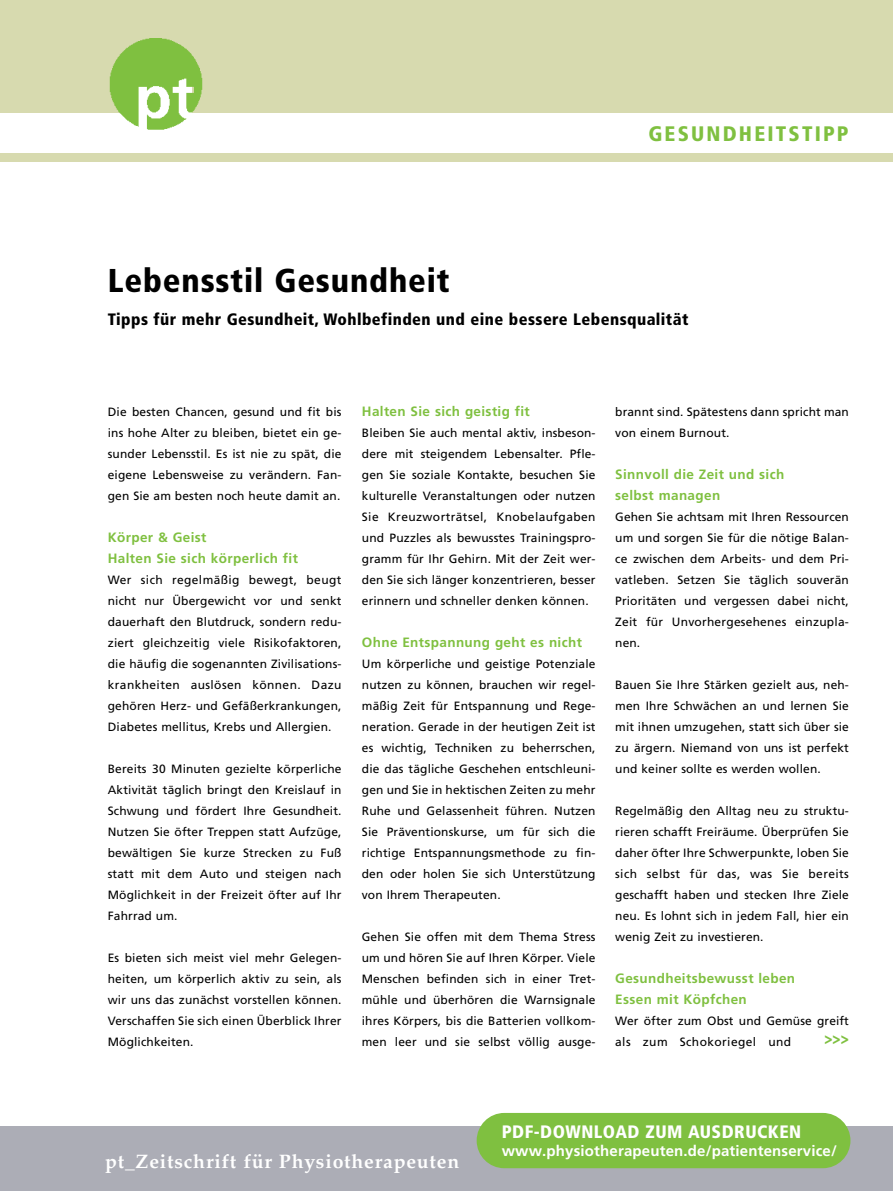
<style>
.page{position:relative;width:893px;height:1191px;background:#fff}
.page>*{position:absolute;margin:0;border:0;box-sizing:border-box;transform-origin:0 0}
.t1{font:900 condensed 33px "Frutiger LT Pro";letter-spacing:.025em;color:#000}
.t2{font:900 condensed 21px "Frutiger LT Pro";letter-spacing:.105em;color:#7fc040}
.t3{font:700 19.5px "Palatino LT Std";letter-spacing:.04em;color:#fff}
.t4{font:900 condensed 18px "Frutiger LT Pro";letter-spacing:.025em;color:#fff}
.t5{font:900 16.8px "Palatino LT Std";color:#7fc040;scale:.8 1}
.t6{font:900 condensed 16.5px "Frutiger LT Pro";letter-spacing:.025em;color:#000}
.t7{font:700 15px "Frutiger LT Pro";letter-spacing:.01em;color:#fff}
.t8{font:700 13.5px/21px "Frutiger LT Pro";letter-spacing:.03em;color:#7fc040}
.t9{font:12px/21px "Frutiger LT Pro";letter-spacing:.01em;color:#000;text-align:justify}
</style>
<div class="page">
<div style="left:0;top:0;width:893px;height:162px;background:#d7daaf"></div>
<div style="left:0;top:113px;width:893px;height:40px;background:#fff"></div>
<div style="left:0;top:1126px;width:893px;height:65px;background:#acadb6"></div>
<div style="left:477px;top:1113px;width:373px;height:55px;background:#7fc040;border-radius:28px"></div>
<img style="left:109px;top:38px;width:93px;height:92px">
<h2 class="t2" style="left:648px;top:127px;width:202px">GESUNDHEITSTIPP</h2>
<h1 class="t1" style="left:108px;top:269px;width:343px">Lebensstil Gesundheit</h1>
<h3 class="t6" style="left:108px;top:313px;width:582px">Tipps für mehr Gesundheit, Wohlbefinden und eine bessere Lebensqualität</h3>
<p class="t9" style="left:108px;top:402px;width:235px">Die besten Chancen, gesund und fit bis ins hohe Alter zu bleiben, bietet ein ge&shy;sunder Lebensstil. Es ist nie zu spät, die eigene Lebensweise zu verändern. Fan&shy;gen Sie am besten noch heute damit an.</p>
<p class="t8" style="left:108px;top:528px;width:192px">Körper &amp; Geist<br>Halten Sie sich körperlich fit</p>
<p class="t9" style="left:108px;top:570px;width:235px">Wer sich regelmäßig bewegt, beugt nicht nur Übergewicht vor und senkt dauerhaft den Blutdruck, sondern redu&shy;ziert gleichzeitig viele Risikofaktoren, die häufig die sogenannten Zivilisations&shy;krankheiten auslösen können. Dazu gehören Herz- und Gefäßerkrankungen, Diabetes mellitus, Krebs und Allergien.</p>
<p class="t9" style="left:108px;top:759px;width:235px">Bereits 30 Minuten gezielte körperliche Aktivität täglich bringt den Kreislauf in Schwung und fördert Ihre Gesundheit.<br>Nutzen Sie öfter Treppen statt Aufzüge, bewältigen Sie kurze Strecken zu Fuß statt mit dem Auto und steigen nach Möglichkeit in der Freizeit öfter auf Ihr Fahrrad um.</p>
<p class="t9" style="left:108px;top:948px;width:235px">Es bieten sich meist viel mehr Gelegen&shy;heiten, um körperlich aktiv zu sein, als wir uns das zunächst vorstellen können.<br>Verschaffen Sie sich einen Überblick Ihrer Möglichkeiten.</p>
<p class="t8" style="left:362px;top:402px;width:169px">Halten Sie sich geistig fit</p>
<p class="t9" style="left:362px;top:423px;width:235px">Bleiben Sie auch mental aktiv, insbeson&shy;dere mit steigendem Lebensalter. Pfle&shy;gen Sie soziale Kontakte, besuchen Sie kulturelle Veranstaltungen oder nutzen Sie Kreuzworträtsel, Knobelaufgaben und Puzzles als bewusstes Trainingspro&shy;gramm für Ihr Gehirn. Mit der Zeit wer&shy;den Sie sich länger konzentrieren, besser erinnern und schneller denken können.</p>
<p class="t8" style="left:362px;top:633px;width:222px">Ohne Entspannung geht es nicht</p>
<p class="t9" style="left:362px;top:654px;width:235px">Um körperliche und geistige Potenziale nutzen zu können, brauchen wir regel&shy;mäßig Zeit für Entspannung und Rege&shy;neration. Gerade in der heutigen Zeit ist es wichtig, Techniken zu beherrschen, die das tägliche Geschehen entschleuni&shy;gen und Sie in hektischen Zeiten zu mehr Ruhe und Gelassenheit führen. Nutzen Sie Präventionskurse, um für sich die richtige Entspannungsmethode zu fin&shy;den oder holen Sie sich Unterstützung von Ihrem Therapeuten.</p>
<p class="t9" style="left:362px;top:927px;width:235px">Gehen Sie offen mit dem Thema Stress um und hören Sie auf Ihren Körper. Viele Menschen befinden sich in einer Tret&shy;mühle und überhören die Warnsignale ihres Körpers, bis die Batterien vollkom&shy;men leer und sie selbst völlig ausge-</p>
<p class="t9" style="left:615px;top:402px;width:235px">brannt sind. Spätestens dann spricht man von einem Burnout.</p>
<p class="t8" style="left:615px;top:465px;width:171px">Sinnvoll die Zeit und sich selbst managen</p>
<p class="t9" style="left:615px;top:507px;width:235px">Gehen Sie achtsam mit Ihren Ressourcen um und sorgen Sie für die nötige Balan&shy;ce zwischen dem Arbeits- und dem Pri&shy;vatleben. Setzen Sie täglich souverän Prioritäten und vergessen dabei nicht, Zeit für Unvorhergesehenes einzupla&shy;nen.</p>
<p class="t9" style="left:615px;top:675px;width:235px">Bauen Sie Ihre Stärken gezielt aus, neh&shy;men Ihre Schwächen an und lernen Sie mit ihnen umzugehen, statt sich über sie zu ärgern. Niemand von uns ist perfekt und keiner sollte es werden wollen.</p>
<p class="t9" style="left:615px;top:801px;width:235px">Regelmäßig den Alltag neu zu struktu&shy;rieren schafft Freiräume. Überprüfen Sie daher öfter Ihre Schwerpunkte, loben Sie sich selbst für das, was Sie bereits geschafft haben und stecken Ihre Ziele neu. Es lohnt sich in jedem Fall, hier ein wenig Zeit zu investieren.</p>
<p class="t8" style="left:615px;top:969px;width:181px">Gesundheitsbewusst leben<br>Essen mit Köpfchen</p>
<p class="t9" style="left:615px;top:1011px;width:235px">Wer öfter zum Obst und Gemüse greift als zum Schokoriegel und</p>
<h3 class="t5" style="left:824px;top:1031px;width:32px">&gt;&gt;&gt;</h3>
<h3 class="t3" style="left:105px;top:1154px;width:356px">pt_Zeitschrift für Physiotherapeuten</h3>
<h3 class="t4" style="left:502px;top:1125px;width:301px">PDF-DOWNLOAD ZUM AUSDRUCKEN</h3>
<p class="t7" style="left:502px;top:1145px;width:337px">www.physiotherapeuten.de/patientenservice/</p>
</div>
